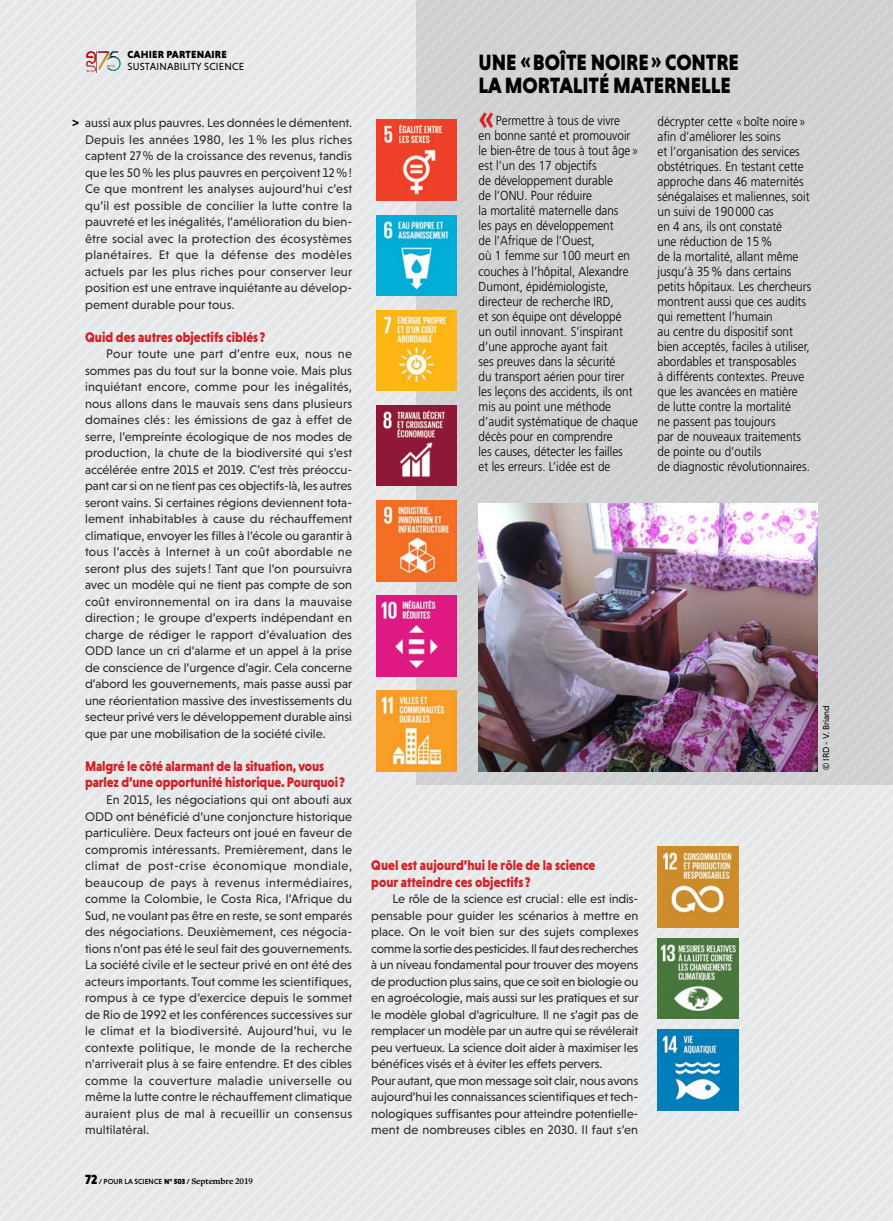
<style>
.page{position:relative;width:893px;height:1221px;background:#fff}
.page>*{position:absolute;margin:0;border:0;box-sizing:border-box;transform-origin:0 0}
.t1{font:700 34.5px "Niveau Grotesk";color:#d2232a;scale:.9 1}
.t2{font:900 22.5px/22.5px "Niveau Grotesk";letter-spacing:-.005em;color:#000;scale:.9 1}
.t3{font:900 14.25px/16.5px "Niveau Grotesk";letter-spacing:-.005em;color:#d2232a;scale:.9 1}
.t4{font:300 13.05px/15px "Frutiger";color:#000;scale:.9 1}
.t5{font:12.75px/16.5px "Niveau Grotesk";letter-spacing:-.01em;color:#292829;text-align:justify}
.t6{font:10.5px "Niveau Grotesk";letter-spacing:.015em;color:#000}
.t7{font:900 10.5px "Niveau Grotesk";letter-spacing:.015em;color:#000}
.t8{font:9px "Niveau Grotesk";color:#000}
.t9{font:500 7.5px "Niveau Grotesk";letter-spacing:.005em;color:#000}
.s1{font-weight:700;font-size:14.55px;color:#000}
.s2{font-weight:900;font-size:13.5px}
.s3{font-weight:900}
.s4{font-family:"Freight Text Pro";font-weight:700;font-size:9px}
</style>
<div class="page">
<div style="left:0;top:0;width:893px;height:1220px;background:#e6e7e8"></div>
<div style="left:417px;top:0;width:476px;height:784px;background:#cfd0d1"></div>
<img style="left:478px;top:503px;width:339px;height:268px">
<img style="left:376px;top:120px;width:81px;height:80px">
<img style="left:376px;top:215px;width:81px;height:80px">
<img style="left:376px;top:310px;width:81px;height:81px">
<img style="left:376px;top:405px;width:81px;height:81px">
<img style="left:376px;top:500px;width:81px;height:81px">
<img style="left:376px;top:595px;width:81px;height:81px">
<img style="left:376px;top:690px;width:81px;height:81px">
<img style="left:658px;top:846px;width:80px;height:81px">
<img style="left:658px;top:938px;width:80px;height:80px">
<img style="left:658px;top:1029px;width:80px;height:81px">
<svg style="left:86px;top:51px;width:33px;height:21px"></svg>
<p class="t7" style="left:128px;top:49px;width:101px">CAHIER PARTENAIRE</p>
<p class="t6" style="left:128px;top:63px;width:118px">SUSTAINABILITY SCIENCE</p>
<p class="t5" style="left:85px;top:116px;width:269px;text-indent:-13px"><span class="s1">&gt;</span> aussi aux plus pauvres. Les données le démentent.<br>Depuis les années 1980, les 1 % les plus riches captent 27 % de la croissance des revenus, tandis que les 50 % les plus pauvres en perçoivent 12 % !<br>Ce que montrent les analyses aujourd’hui c’est qu’il est possible de concilier la lutte contre la pauvreté et les inégalités, l’amélioration du bien&shy;être social avec la protection des écosystèmes planétaires. Et que la défense des modèles actuels par les plus riches pour conserver leur position est une entrave inquiétante au dévelop&shy;pement durable pour tous.</p>
<p class="t3" style="left:85px;top:329px;width:202px">Quid des autres objectifs ciblés ?</p>
<p class="t5" style="left:85px;top:347px;width:269px;text-indent:21px">Pour toute une part d’entre eux, nous ne sommes pas du tout sur la bonne voie. Mais plus inquiétant encore, comme pour les inégalités, nous allons dans le mauvais sens dans plusieurs domaines clés : les émissions de gaz à effet de serre, l’empreinte écologique de nos modes de production, la chute de la biodiversité qui s’est accélérée entre 2015 et 2019. C’est très préoccu&shy;pant car si on ne tient pas ces objectifs-là, les autres seront vains. Si certaines régions deviennent tota&shy;lement inhabitables à cause du réchauffement climatique, envoyer les filles à l’école ou garantir à tous l’accès à Internet à un coût abordable ne seront plus des sujets ! Tant que l’on poursuivra avec un modèle qui ne tient pas compte de son coût environnemental on ira dans la mauvaise direction ; le groupe d’experts indépendant en charge de rédiger le rapport d’évaluation des ODD lance un cri d’alarme et un appel à la prise de conscience de l’urgence d’agir. Cela concerne d’abord les gouvernements, mais passe aussi par une réorientation massive des investissements du secteur privé vers le développement durable ainsi que par une mobilisation de la société civile.</p>
<p class="t3" style="left:85px;top:758px;width:290px">Malgré le côté alarmant de la situation, vous parlez d’une opportunité historique. Pourquoi ?</p>
<p class="t5" style="left:85px;top:792px;width:269px;text-indent:21px">En 2015, les négociations qui ont abouti aux ODD ont bénéficié d’une conjoncture historique particulière. Deux facteurs ont joué en faveur de compromis intéressants. Premièrement, dans le climat de post-crise économique mondiale, beaucoup de pays à revenus intermédiaires, comme la Colombie, le Costa Rica, l’Afrique du Sud, ne voulant pas être en reste, se sont emparés des négociations. Deuxièmement, ces négocia&shy;tions n’ont pas été le seul fait des gouvernements.<br>La société civile et le secteur privé en ont été des acteurs importants. Tout comme les scientifiques, rompus à ce type d’exercice depuis le sommet de Rio de 1992 et les conférences successives sur le climat et la biodiversité. Aujourd’hui, vu le contexte politique, le monde de la recherche n’arriverait plus à se faire entendre. Et des cibles comme la couverture maladie universelle ou même la lutte contre le réchauffement climatique auraient plus de mal à recueillir un consensus multilatéral.</p>
<p class="t9" style="left:85px;top:1177px;width:169px"><span class="s2">72</span> <span class="s3">/</span> POUR LA SCIENCE <span class="s3">N° 503 /</span> <span class="s4">Septembre 2019</span></p>
<h2 class="t2" style="left:479px;top:51px;width:291px">UNE « BOÎTE NOIRE » CONTRE<br>LA MORTALITÉ MATERNELLE</h2>
<h1 class="t1" style="left:479px;top:98px;width:19px">«</h1>
<p class="t4" style="left:479px;top:114px;width:179px;text-indent:17px">Permettre à tous de vivre<br>en bonne santé et promouvoir le bien-être de tous à tout âge » est l’un des 17 objectifs<br>de développement durable<br>de l’ONU. Pour réduire<br>la mortalité maternelle dans<br>les pays en développement<br>de l’Afrique de l’Ouest,<br>où 1 femme sur 100 meurt en couches à l’hôpital, Alexandre<br>Dumont, épidémiologiste, directeur de recherche IRD,<br>et son équipe ont développé<br>un outil innovant. S’inspirant d’une approche ayant fait<br>ses preuves dans la sécurité<br>du transport aérien pour tirer les leçons des accidents, ils ont mis au point une méthode d’audit systématique de chaque décès pour en comprendre<br>les causes, détecter les failles<br>et les erreurs. L’idée est de</p>
<p class="t4" style="left:657px;top:115px;width:172px">décrypter cette « boîte noire » afin d’améliorer les soins<br>et l’organisation des services obstétriques. En testant cette approche dans 46 maternités sénégalaises et maliennes, soit un suivi de 190 000 cas<br>en 4 ans, ils ont constaté<br>une réduction de 15 %<br>de la mortalité, allant même jusqu’à 35 % dans certains petits hôpitaux. Les chercheurs montrent aussi que ces audits qui remettent l’humain<br>au centre du dispositif sont bien acceptés, faciles à utiliser, abordables et transposables<br>à différents contextes. Preuve que les avancées en matière de lutte contre la mortalité<br>ne passent pas toujours<br>par de nouveaux traitements de pointe ou d’outils<br>de diagnostic révolutionnaires.</p>
<p class="t3" style="left:371px;top:857px;width:250px">Quel est aujourd’hui le rôle de la science pour atteindre ces objectifs ?</p>
<p class="t5" style="left:371px;top:891px;width:269px;text-align:left;text-indent:21px">Le rôle de la science est crucial : elle est indis&shy;pensable pour guider les scénarios à mettre en place. On le voit bien sur des sujets complexes comme la sortie des pesticides. Il faut des recherches à un niveau fondamental pour trouver des moyens de production plus sains, que ce soit en biologie ou en agroécologie, mais aussi sur les pratiques et sur le modèle global d’agriculture. Il ne s’agit pas de remplacer un modèle par un autre qui se révélerait peu vertueux. La science doit aider à maximiser les bénéfices visés et à éviter les effets pervers.<br>Pour autant, que mon message soit clair, nous avons aujourd’hui les connaissances scientifiques et tech&shy;nologiques suffisantes pour atteindre potentielle&shy;ment de nombreuses cibles en 2030. Il faut s’en</p>
<p class="t8" style="left:823px;top:770px;width:66px;rotate:-90deg">© IRD - V. Briand</p>
</div>
